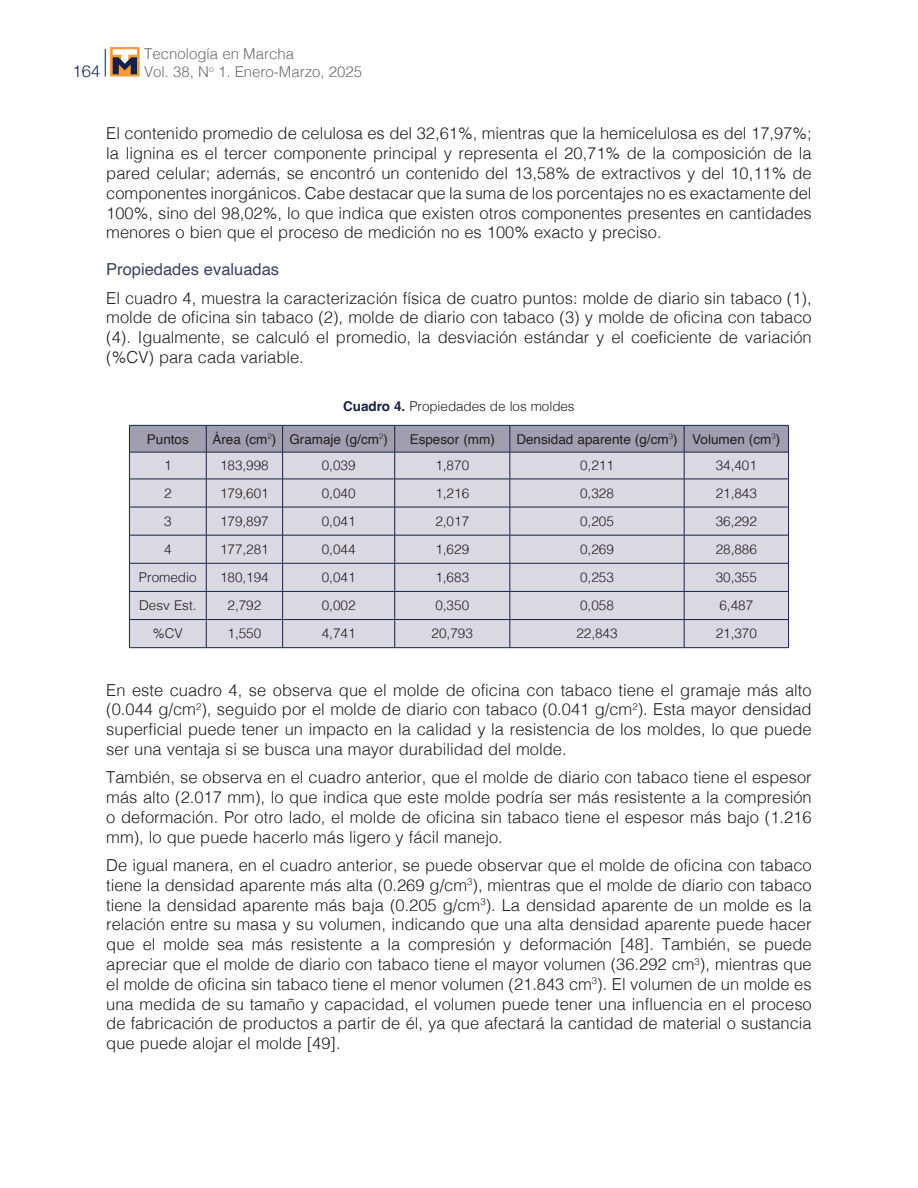
<style>
.page{position:relative;width:918px;height:1188px;background:#fff}
.page>*{position:absolute;margin:0;border:0;box-sizing:border-box;transform-origin:0 0}
.t1{font:300 16.5px/19.8px "Helvetica";color:#231f20;text-align:justify}
.t2{font:16.5px "Helvetica";color:#3b3f62}
.t3{font:300 16.5px "Helvetica Neue";color:#17214b}
.t4{font:300 15px/18px "Helvetica";color:#6c6d70}
.t5{font:300 13.5px "Helvetica";color:#231f20}
.t6{font:13.5px "Helvetica";color:#231f20}
.s1{font-weight:700;color:#17214b}
</style>
<div class="page">
<svg style="left:105px;top:49px;width:1px;height:28px"></svg>
<svg style="left:110px;top:47px;width:30px;height:30px"></svg>
<svg style="left:113px;top:49px;width:24px;height:25px"></svg>
<svg style="left:129px;top:425px;width:660px;height:222px"></svg>
<hr style="left:129px;top:647px;width:77px;height:1px;background:#17214b">
<hr style="left:206px;top:647px;width:77px;height:1px;background:#17214b">
<hr style="left:283px;top:647px;width:112px;height:1px;background:#17214b">
<hr style="left:395px;top:647px;width:115px;height:1px;background:#17214b">
<hr style="left:510px;top:647px;width:174px;height:1px;background:#17214b">
<hr style="left:684px;top:647px;width:105px;height:1px;background:#17214b">
<p class="t3" style="left:73px;top:57px;width:29px">164</p>
<p class="t4" style="left:144px;top:43px;width:220px">Tecnología en Marcha<br>Vol. 38, N<sup>o</sup> 1. Enero-Marzo, 2025</p>
<p class="t1" style="left:106px;top:122px;width:707px">El contenido promedio de celulosa es del 32,61%, mientras que la hemicelulosa es del 17,97%; la lignina es el tercer componente principal y representa el 20,71% de la composición de la pared celular; además, se encontró un contenido del 13,58% de extractivos y del 10,11% de componentes inorgánicos. Cabe destacar que la suma de los porcentajes no es exactamente del 100%, sino del 98,02%, lo que indica que existen otros componentes presentes en cantidades menores o bien que el proceso de medición no es 100% exacto y preciso.</p>
<p class="t2" style="left:106px;top:257px;width:174px">Propiedades evaluadas</p>
<p class="t1" style="left:106px;top:287px;width:707px">El cuadro 4, muestra la caracterización física de cuatro puntos: molde de diario sin tabaco (1), molde de oficina sin tabaco (2), molde de diario con tabaco (3) y molde de oficina con tabaco (4). Igualmente, se calculó el promedio, la desviación estándar y el coeficiente de variación (%CV) para cada variable.</p>
<p class="t5" style="left:343px;top:394px;width:233px"><span class="s1">Cuadro 4.</span> Propiedades de los moldes</p>
<p class="t6" style="left:147px;top:429px;width:44px">Puntos</p>
<p class="t6" style="left:212px;top:429px;width:177px">Área (cm<sup>2</sup>) Gramaje (g/cm<sup>2</sup>)</p>
<p class="t6" style="left:410px;top:429px;width:87px">Espesor (mm)</p>
<p class="t6" style="left:516px;top:429px;width:265px">Densidad aparente (g/cm<sup>3</sup>) Volumen (cm<sup>3</sup>)</p>
<p class="t5" style="left:164px;top:454px;width:9px">1</p>
<p class="t5" style="left:220px;top:454px;width:50px">183,998</p>
<p class="t5" style="left:322px;top:454px;width:35px">0,039</p>
<p class="t5" style="left:435px;top:454px;width:35px">1,870</p>
<p class="t5" style="left:580px;top:454px;width:35px">0,211</p>
<p class="t5" style="left:716px;top:454px;width:43px">34,401</p>
<p class="t5" style="left:164px;top:482px;width:9px">2</p>
<p class="t5" style="left:220px;top:482px;width:50px">179,601</p>
<p class="t5" style="left:322px;top:482px;width:35px">0,040</p>
<p class="t5" style="left:435px;top:482px;width:35px">1,216</p>
<p class="t5" style="left:580px;top:482px;width:35px">0,328</p>
<p class="t5" style="left:716px;top:482px;width:43px">21,843</p>
<p class="t5" style="left:164px;top:510px;width:9px">3</p>
<p class="t5" style="left:220px;top:510px;width:50px">179,897</p>
<p class="t5" style="left:322px;top:510px;width:35px">0,041</p>
<p class="t5" style="left:435px;top:510px;width:35px">2,017</p>
<p class="t5" style="left:580px;top:510px;width:35px">0,205</p>
<p class="t5" style="left:716px;top:510px;width:43px">36,292</p>
<p class="t5" style="left:164px;top:538px;width:9px">4</p>
<p class="t5" style="left:220px;top:538px;width:50px">177,281</p>
<p class="t5" style="left:322px;top:538px;width:35px">0,044</p>
<p class="t5" style="left:435px;top:538px;width:35px">1,629</p>
<p class="t5" style="left:580px;top:538px;width:35px">0,269</p>
<p class="t5" style="left:716px;top:538px;width:43px">28,886</p>
<p class="t5" style="left:139px;top:566px;width:59px">Promedio</p>
<p class="t5" style="left:220px;top:566px;width:50px">180,194</p>
<p class="t5" style="left:322px;top:566px;width:35px">0,041</p>
<p class="t5" style="left:435px;top:566px;width:35px">1,683</p>
<p class="t5" style="left:580px;top:566px;width:35px">0,253</p>
<p class="t5" style="left:716px;top:566px;width:43px">30,355</p>
<p class="t5" style="left:139px;top:594px;width:59px">Desv Est.</p>
<p class="t5" style="left:228px;top:594px;width:35px">2,792</p>
<p class="t5" style="left:322px;top:594px;width:35px">0,002</p>
<p class="t5" style="left:435px;top:594px;width:35px">0,350</p>
<p class="t5" style="left:580px;top:594px;width:35px">0,058</p>
<p class="t5" style="left:719px;top:594px;width:35px">6,487</p>
<p class="t5" style="left:153px;top:622px;width:31px">%CV</p>
<p class="t5" style="left:228px;top:622px;width:35px">1,550</p>
<p class="t5" style="left:322px;top:622px;width:35px">4,741</p>
<p class="t5" style="left:432px;top:622px;width:43px">20,793</p>
<p class="t5" style="left:576px;top:622px;width:43px">22,843</p>
<p class="t5" style="left:716px;top:622px;width:43px">21,370</p>
<p class="t1" style="left:106px;top:679px;width:707px">En este cuadro 4, se observa que el molde de oficina con tabaco tiene el gramaje más alto (0.044 g/cm<sup>2</sup>), seguido por el molde de diario con tabaco (0.041 g/cm<sup>2</sup>). Esta mayor densidad superficial puede tener un impacto en la calidad y la resistencia de los moldes, lo que puede ser una ventaja si se busca una mayor durabilidad del molde.</p>
<p class="t1" style="left:106px;top:766px;width:707px">También, se observa en el cuadro anterior, que el molde de diario con tabaco tiene el espesor más alto (2.017 mm), lo que indica que este molde podría ser más resistente a la compresión o deformación. Por otro lado, el molde de oficina sin tabaco tiene el espesor más bajo (1.216 mm), lo que puede hacerlo más ligero y fácil manejo.</p>
<p class="t1" style="left:106px;top:854px;width:707px">De igual manera, en el cuadro anterior, se puede observar que el molde de oficina con tabaco tiene la densidad aparente más alta (0.269 g/cm<sup>3</sup>), mientras que el molde de diario con tabaco tiene la densidad aparente más baja (0.205 g/cm<sup>3</sup>). La densidad aparente de un molde es la relación entre su masa y su volumen, indicando que una alta densidad aparente puede hacer que el molde sea más resistente a la compresión y deformación [48]. También, se puede apreciar que el molde de diario con tabaco tiene el mayor volumen (36.292 cm<sup>3</sup>), mientras que el molde de oficina sin tabaco tiene el menor volumen (21.843 cm<sup>3</sup>). El volumen de un molde es una medida de su tamaño y capacidad, el volumen puede tener una influencia en el proceso de fabricación de productos a partir de él, ya que afectará la cantidad de material o sustancia que puede alojar el molde [49].</p>
</div>
